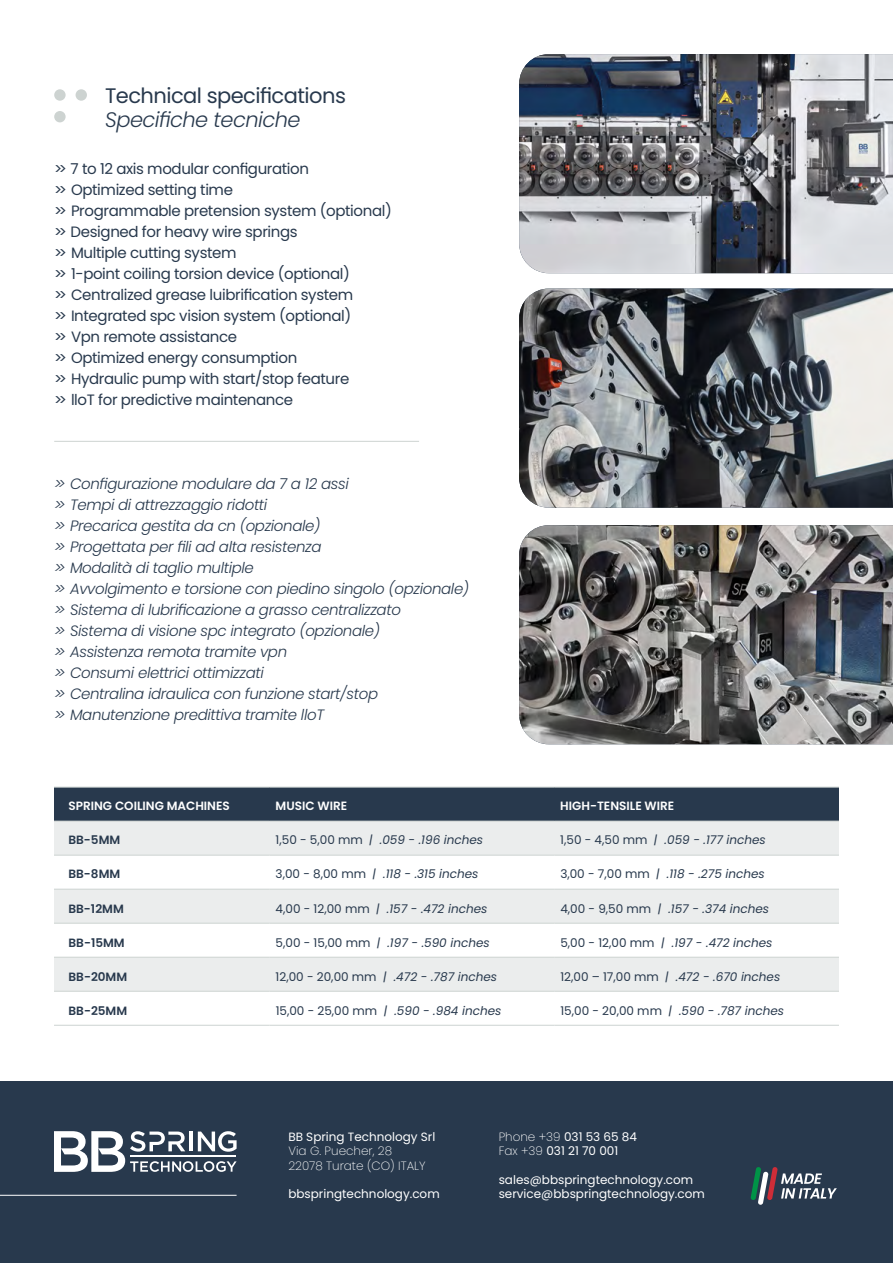
<style>
.page{position:relative;width:893px;height:1263px;background:#fff}
.page>*{position:absolute;margin:0;border:0;box-sizing:border-box;transform-origin:0 0}
.t1{font:21px "Poppins";letter-spacing:-.025em;color:#28394d}
.t2{font:italic 300 21px "Poppins";letter-spacing:-.025em;color:#28394d}
.t3{font:italic 300 15px/21px "Poppins";letter-spacing:-.025em;color:#28394d}
.t4{font:15px/21px "Poppins";letter-spacing:-.025em;color:#28394d}
.t5{font:italic 12px "Poppins";color:#28394d}
.t6{font:12px/14.4px "Poppins";color:#fff}
.t7{font:600 12px "Poppins";color:#fff}
.t8{font:600 12px "Poppins";color:#28394d}
.t9{font:200 12px/14.4px "Poppins";color:#fff}
.s1{font-style:normal}
.s2{font-weight:200}
</style>
<div class="page">
<div style="left:0;top:1081px;width:893px;height:182px;background:#28394d"></div>
<div style="left:54px;top:89px;width:12px;height:12px;background:#cdd3d1;border-radius:50%"></div>
<div style="left:76px;top:89px;width:11px;height:12px;background:#cdd3d1;border-radius:50%"></div>
<div style="left:54px;top:111px;width:12px;height:11px;background:#cdd3d1;border-radius:50%"></div>
<img style="left:519px;top:54px;width:374px;height:219px">
<img style="left:519px;top:289px;width:374px;height:219px">
<img style="left:519px;top:525px;width:374px;height:219px">
<svg style="left:54px;top:1131px;width:183px;height:41px"></svg>
<div style="left:54px;top:788px;width:785px;height:33px;background:#28394d"></div>
<svg style="left:54px;top:822px;width:785px;height:169px;fill:#ebeded"></svg>
<hr style="left:54px;top:787px;width:216px;height:1px;background:#cdd3d1">
<hr style="left:270px;top:787px;width:284px;height:1px;background:#cdd3d1">
<hr style="left:554px;top:787px;width:285px;height:1px;background:#cdd3d1">
<hr style="left:54px;top:821px;width:216px;height:1px;background:#cdd3d1">
<hr style="left:270px;top:821px;width:284px;height:1px;background:#cdd3d1">
<hr style="left:554px;top:821px;width:285px;height:1px;background:#cdd3d1">
<hr style="left:54px;top:855px;width:216px;height:1px;background:#cdd3d1">
<hr style="left:270px;top:855px;width:284px;height:1px;background:#cdd3d1">
<hr style="left:554px;top:855px;width:285px;height:1px;background:#cdd3d1">
<hr style="left:54px;top:889px;width:216px;height:1px;background:#cdd3d1">
<hr style="left:270px;top:889px;width:284px;height:1px;background:#cdd3d1">
<hr style="left:554px;top:889px;width:285px;height:1px;background:#cdd3d1">
<hr style="left:54px;top:923px;width:216px;height:1px;background:#cdd3d1">
<hr style="left:270px;top:923px;width:284px;height:1px;background:#cdd3d1">
<hr style="left:554px;top:923px;width:285px;height:1px;background:#cdd3d1">
<hr style="left:54px;top:957px;width:216px;height:1px;background:#cdd3d1">
<hr style="left:270px;top:957px;width:284px;height:1px;background:#cdd3d1">
<hr style="left:554px;top:957px;width:285px;height:1px;background:#cdd3d1">
<hr style="left:54px;top:991px;width:216px;height:1px;background:#cdd3d1">
<hr style="left:270px;top:991px;width:284px;height:1px;background:#cdd3d1">
<hr style="left:554px;top:991px;width:285px;height:1px;background:#cdd3d1">
<hr style="left:54px;top:1025px;width:216px;height:1px;background:#cdd3d1">
<hr style="left:270px;top:1025px;width:284px;height:1px;background:#cdd3d1">
<hr style="left:554px;top:1025px;width:285px;height:1px;background:#cdd3d1">
<svg style="left:750px;top:1167px;width:87px;height:38px"></svg>
<hr style="left:0;top:1195px;width:237px;height:1px;background:#fff">
<hr style="left:54px;top:441px;width:365px;height:1px;background:#cdd3d1">
<h1 class="t1" style="left:105px;top:83px;width:243px">Technical specifications</h1>
<h1 class="t2" style="left:105px;top:107px;width:197px">Specifiche tecniche</h1>
<p class="t4" style="left:54px;top:158px;width:339px">&gt;&gt; 7 to 12 axis modular configuration<br>&gt;&gt; Optimized setting time<br>&gt;&gt; Programmable pretension system (optional) &gt;&gt; Designed for heavy wire springs<br>&gt;&gt; Multiple cutting system<br>&gt;&gt; 1-point coiling torsion device (optional)<br>&gt;&gt; Centralized grease luibrification system<br>&gt;&gt; Integrated spc vision system (optional)<br>&gt;&gt; Vpn remote assistance<br>&gt;&gt; Optimized energy consumption<br>&gt;&gt; Hydraulic pump with start/stop feature<br>&gt;&gt; lloT for predictive maintenance</p>
<p class="t3" style="left:54px;top:473px;width:417px">&gt;&gt; Configurazione modulare da 7 a 12 assi<br>&gt;&gt; Tempi di attrezzaggio ridotti<br>&gt;&gt; Precarica gestita da cn (opzionale)<br>&gt;&gt; Progettata per fili ad alta resistenza<br>&gt;&gt; Modalità di taglio multiple<br>&gt;&gt; Avvolgimento e torsione con piedino singolo (opzionale) &gt;&gt; Sistema di lubrificazione a grasso centralizzato<br>&gt;&gt; Sistema di visione spc integrato (opzionale)<br>&gt;&gt; Assistenza remota tramite vpn<br>&gt;&gt; Consumi elettrici ottimizzati<br>&gt;&gt; Centralina idraulica con funzione start/stop<br>&gt;&gt; Manutenzione predittiva tramite lloT</p>
<p class="t7" style="left:69px;top:799px;width:163px">SPRING COILING MACHINES</p>
<p class="t7" style="left:276px;top:799px;width:73px">MUSIC WIRE</p>
<p class="t7" style="left:560px;top:799px;width:115px">HIGH-TENSILE WIRE</p>
<p class="t8" style="left:69px;top:833px;width:53px">BB-5MM</p>
<p class="t5" style="left:276px;top:833px;width:209px"><span class="s1">1,50 - 5,00 mm</span> | .059 - .196 inches</p>
<p class="t5" style="left:560px;top:833px;width:207px"><span class="s1">1,50 - 4,50 mm</span> | .059 - .177 inches</p>
<p class="t8" style="left:69px;top:867px;width:53px">BB-8MM</p>
<p class="t5" style="left:276px;top:867px;width:204px"><span class="s1">3,00 - 8,00 mm</span> | .118 - .315 inches</p>
<p class="t5" style="left:560px;top:867px;width:206px"><span class="s1">3,00 - 7,00 mm</span> | .118 - .275 inches</p>
<p class="t8" style="left:69px;top:901px;width:57px">BB-12MM</p>
<p class="t5" style="left:276px;top:901px;width:213px"><span class="s1">4,00 - 12,00 mm</span> | .157 - .472 inches</p>
<p class="t5" style="left:560px;top:901px;width:210px"><span class="s1">4,00 - 9,50 mm</span> | .157 - .374 inches</p>
<p class="t8" style="left:69px;top:935px;width:58px">BB-15MM</p>
<p class="t5" style="left:276px;top:935px;width:216px"><span class="s1">5,00 - 15,00 mm</span> | .197 - .590 inches</p>
<p class="t5" style="left:560px;top:935px;width:214px"><span class="s1">5,00 - 12,00 mm</span> | .197 - .472 inches</p>
<p class="t8" style="left:69px;top:969px;width:60px">BB-20MM</p>
<p class="t5" style="left:276px;top:969px;width:223px"><span class="s1">12,00 - 20,00 mm</span> | .472 - .787 inches</p>
<p class="t5" style="left:560px;top:969px;width:221px"><span class="s1">12,00 – 17,00 mm</span> | .472 - .670 inches</p>
<p class="t8" style="left:69px;top:1003px;width:60px">BB-25MM</p>
<p class="t5" style="left:276px;top:1003px;width:227px"><span class="s1">15,00 - 25,00 mm</span> | .590 - .984 inches</p>
<p class="t5" style="left:560px;top:1003px;width:225px"><span class="s1">15,00 - 20,00 mm</span> | .590 - .787 inches</p>
<p class="t6" style="left:288px;top:1129px;width:148px">BB Spring Technology Srl</p>
<p class="t9" style="left:288px;top:1144px;width:139px">Via G. Puecher, 28<br>22078 Turate (CO) ITALY</p>
<p class="t6" style="left:288px;top:1187px;width:153px">bbspringtechnology.com</p>
<p class="t6" style="left:499px;top:1129px;width:140px"><span class="s2">Phone +39</span> 031 53 65 84<br><span class="s2">Fax +39</span> 031 21 70 001</p>
<p class="t6" style="left:499px;top:1173px;width:208px">sales@bbspringtechnology.com service@bbspringtechnology.com</p>
</div>
